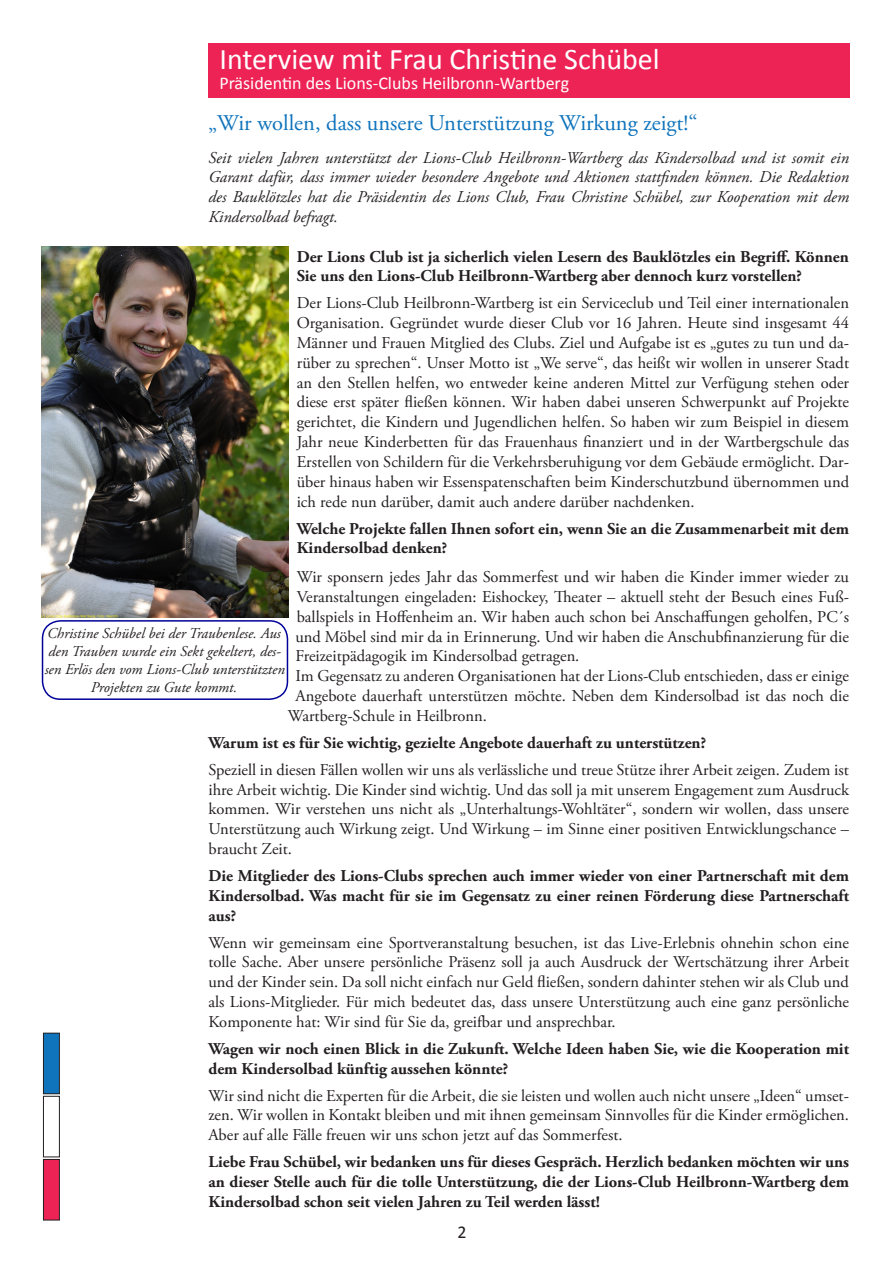
<style>
.page{position:relative;width:893px;height:1263px;background:#fff}
.page>*{position:absolute;margin:0;border:0;box-sizing:border-box;transform-origin:0 0}
.t1{font:30px "Calibri";color:#fff}
.t2{font:22.5px "Adobe Garamond Pro";color:#1074bc}
.t3{font:18px "Calibri";color:#fff}
.t4{font:18px "Calibri";color:#231f20}
.t5{font:16.5px/19.8px "Adobe Garamond Pro";color:#231f20;text-align:justify}
.t6{font:700 16.5px/19.8px "Adobe Garamond Pro";color:#231f20}
.t7{font:italic 16.5px/19.8px "Adobe Garamond Pro";color:#231f20;text-align:justify}
.t8{font:italic 15px/18px "Adobe Garamond Pro";color:#231f20;text-align:center}
</style>
<div class="page">
<div style="left:208px;top:43px;width:642px;height:54px;background:#ee2355"></div>
<div style="left:42px;top:620px;width:246px;height:80px;border:2px solid #009;border-radius:18px"></div>
<img style="left:42px;top:247px;width:246px;height:370px">
<div style="left:43px;top:1096px;width:17px;height:61px;border:1px solid #231f20"></div>
<div style="left:43px;top:1159px;width:16px;height:61px;background:#ee2355"></div>
<div style="left:43px;top:1159px;width:17px;height:61px;border:1px solid #231f20"></div>
<div style="left:43px;top:1033px;width:16px;height:61px;background:#1074bc"></div>
<div style="left:43px;top:1033px;width:17px;height:61px;border:1px solid #231f20"></div>
<h1 class="t1" style="left:219px;top:40px;width:442px">Interview mit Frau Christine Schübel</h1>
<p class="t3" style="left:219px;top:71px;width:351px">Präsidentin des Lions-Clubs Heilbronn-Wartberg</p>
<h2 class="t2" style="left:208px;top:110px;width:490px">„Wir wollen, dass unsere Unterstützung Wirkung zeigt!“</h2>
<p class="t7" style="left:208px;top:148px;width:642px">Seit vielen Jahren unterstützt der Lions-Club Heilbronn-Wartberg das Kindersolbad und ist somit ein Garant dafür, dass immer wieder besondere Angebote und Aktionen stattfinden können. Die Redaktion des Bauklötzles hat die Präsidentin des Lions Club, Frau Christine Schübel, zur Kooperation mit dem Kindersolbad befragt.</p>
<p class="t6" style="left:297px;top:247px;width:554px">Der Lions Club ist ja sicherlich vielen Lesern des Bauklötzles ein Begriff. Können<br>Sie uns den Lions-Club Heilbronn-Wartberg aber dennoch kurz vorstellen?</p>
<p class="t5" style="left:297px;top:294px;width:554px">Der Lions-Club Heilbronn-Wartberg ist ein Serviceclub und Teil einer internationalen Organisation. Gegründet wurde dieser Club vor 16 Jahren. Heute sind insgesamt 44<br>Männer und Frauen Mitglied des Clubs. Ziel und Aufgabe ist es „gutes zu tun und da&shy;rüber zu sprechen“. Unser Motto ist „We serve“, das heißt wir wollen in unserer Stadt an den Stellen helfen, wo entweder keine anderen Mittel zur Verfügung stehen oder diese erst später fließen können. Wir haben dabei unseren Schwerpunkt auf Projekte gerichtet, die Kindern und Jugendlichen helfen. So haben wir zum Beispiel in diesem Jahr neue Kinderbetten für das Frauenhaus finanziert und in der Wartbergschule das Erstellen von Schildern für die Verkehrsberuhigung vor dem Gebäude ermöglicht. Dar&shy;über hinaus haben wir Essenspatenschaften beim Kinderschutzbund übernommen und ich rede nun darüber, damit auch andere darüber nachdenken.</p>
<p class="t6" style="left:297px;top:519px;width:554px">Welche Projekte fallen Ihnen sofort ein, wenn Sie an die Zusammenarbeit mit dem<br>Kindersolbad denken?</p>
<p class="t5" style="left:297px;top:567px;width:554px">Wir sponsern jedes Jahr das Sommerfest und wir haben die Kinder immer wieder zu</p>
<p class="t5" style="left:297px;top:587px;width:554px">Veranstaltungen eingeladen: Eishockey, Theater – aktuell steht der Besuch eines Fuß-</p>
<p class="t5" style="left:297px;top:607px;width:554px">ballspiels in Hoffenheim an. Wir haben auch schon bei Anschaffungen geholfen, PC´s</p>
<p class="t5" style="left:295px;top:627px;width:555px">und Möbel sind mir da in Erinnerung. Und wir haben die Anschubfinanzierung für die</p>
<p class="t5" style="left:295px;top:647px;width:285px">Freizeitpädagogik im Kindersolbad getragen.</p>
<p class="t5" style="left:295px;top:666px;width:555px">Im Gegensatz zu anderen Organisationen hat der Lions-Club entschieden, dass er einige</p>
<p class="t5" style="left:295px;top:686px;width:555px">Angebote dauerhaft unterstützen möchte. Neben dem Kindersolbad ist das noch die</p>
<p class="t5" style="left:288px;top:706px;width:200px">Wartberg-Schule in Heilbronn.</p>
<p class="t6" style="left:208px;top:733px;width:499px">Warum ist es für Sie wichtig, gezielte Angebote dauerhaft zu unterstützen?</p>
<p class="t5" style="left:208px;top:760px;width:642px">Speziell in diesen Fällen wollen wir uns als verlässliche und treue Stütze ihrer Arbeit zeigen. Zudem ist ihre Arbeit wichtig. Die Kinder sind wichtig. Und das soll ja mit unserem Engagement zum Ausdruck kommen. Wir verstehen uns nicht als „Unterhaltungs-Wohltäter“, sondern wir wollen, dass unsere Unterstützung auch Wirkung zeigt. Und Wirkung – im Sinne einer positiven Entwicklungschance – braucht Zeit.</p>
<p class="t6" style="left:208px;top:866px;width:642px;text-align:justify">Die Mitglieder des Lions-Clubs sprechen auch immer wieder von einer Partnerschaft mit dem Kindersolbad. Was macht für sie im Gegensatz zu einer reinen Förderung diese Partnerschaft aus?</p>
<p class="t5" style="left:208px;top:933px;width:642px">Wenn wir gemeinsam eine Sportveranstaltung besuchen, ist das Live-Erlebnis ohnehin schon eine tolle Sache. Aber unsere persönliche Präsenz soll ja auch Ausdruck der Wertschätzung ihrer Arbeit und der Kinder sein. Da soll nicht einfach nur Geld fließen, sondern dahinter stehen wir als Club und als Lions-Mitglieder. Für mich bedeutet das, dass unsere Unterstützung auch eine ganz persönliche Komponente hat: Wir sind für Sie da, greifbar und ansprechbar.</p>
<p class="t6" style="left:208px;top:1039px;width:642px">Wagen wir noch einen Blick in die Zukunft. Welche Ideen haben Sie, wie die Kooperation mit dem Kindersolbad künftig aussehen könnte?</p>
<p class="t5" style="left:208px;top:1086px;width:642px">Wir sind nicht die Experten für die Arbeit, die sie leisten und wollen auch nicht unsere „Ideen“ umset&shy;zen. Wir wollen in Kontakt bleiben und mit ihnen gemeinsam Sinnvolles für die Kinder ermöglichen.<br>Aber auf alle Fälle freuen wir uns schon jetzt auf das Sommerfest.</p>
<p class="t6" style="left:208px;top:1152px;width:642px;text-align:justify">Liebe Frau Schübel, wir bedanken uns für dieses Gespräch. Herzlich bedanken möchten wir uns an dieser Stelle auch für die tolle Unterstützung, die der Lions-Club Heilbronn-Wartberg dem Kindersolbad schon seit vielen Jahren zu Teil werden lässt!</p>
<p class="t8" style="left:45px;top:625px;width:242px">Christine Schübel bei der Traubenlese. Aus den Trauben wurde ein Sekt gekeltert, des&shy;sen Erlös den vom Lions-Club unterstützten Projekten zu Gute kommt.</p>
<p class="t4" style="left:457px;top:1221px;width:11px">2</p>
</div>
